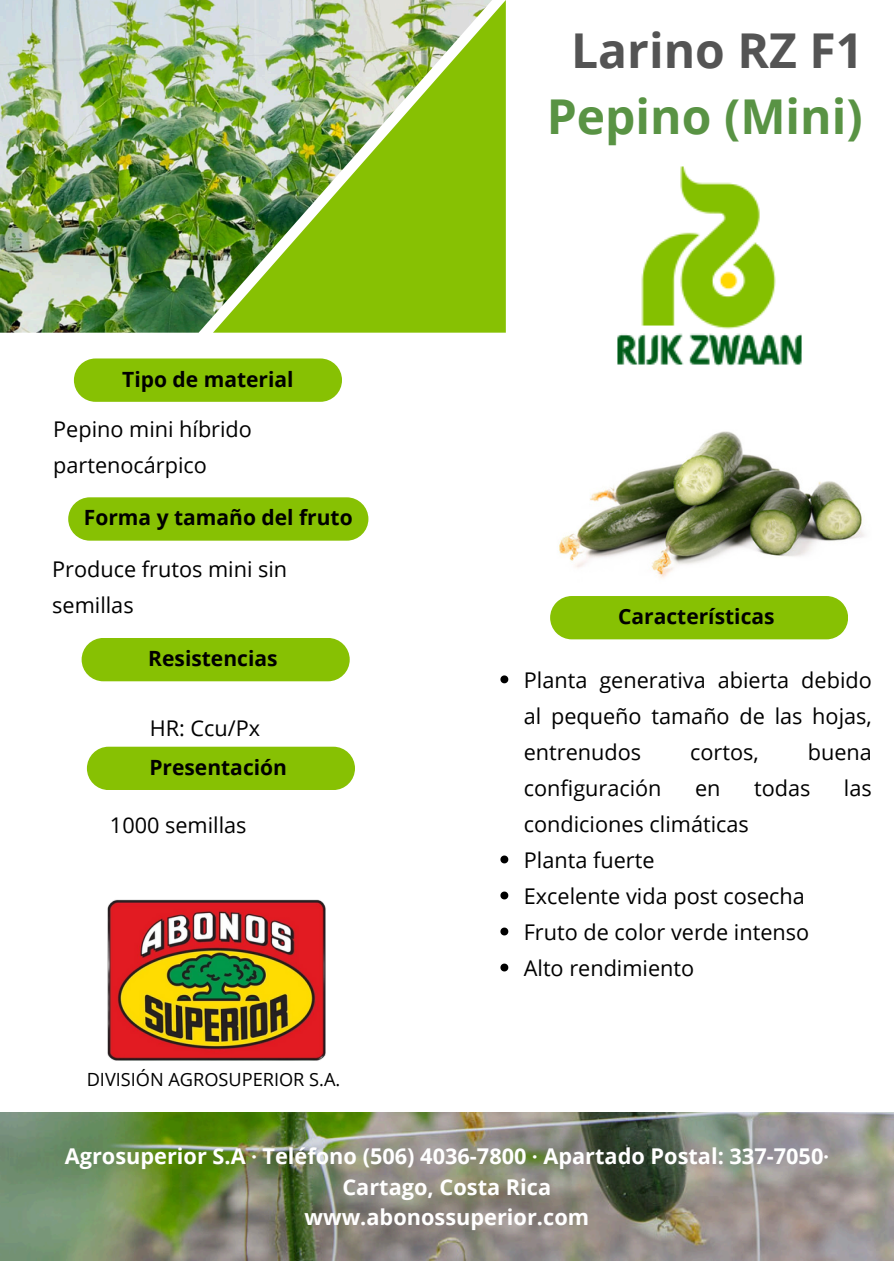
<style>
.page{position:relative;width:894px;height:1264px;background:#fff}
.page>*{position:absolute;margin:0;border:0;box-sizing:border-box;transform-origin:0 0}
.t1{font:700 48px/66.3px "Open Sans";color:#599344;text-align:center}
.t2{font:700 21.75px/30.3px "Open Sans";color:#fff;text-align:center}
.t3{font:21.6px/36px "Open Sans";color:#000}
.t4{font:700 21px "Open Sans";color:#000}
.t5{font:18.15px "Open Sans";color:#000}
.s1{color:#545454}
.s2{font-family:"Liberation Serif"}
</style>
<div class="page">
<img style="left:0;top:1112px;width:893px;height:148px">
<div style="left:82px;top:638px;width:267px;height:43px;background:#87c103;border-radius:22px"></div>
<div style="left:87px;top:746px;width:268px;height:44px;background:#87c103;border-radius:22px"></div>
<img style="left:617px;top:166px;width:185px;height:200px">
<img style="left:559px;top:431px;width:306px;height:147px">
<div style="left:550px;top:596px;width:297px;height:43px;background:#87c103"></div>
<img style="left:0;top:0;width:213px;height:333px">
<img style="left:213px;top:0;width:292px;height:333px">
<img style="left:107px;top:899px;width:219px;height:162px">
<div style="left:74px;top:358px;width:268px;height:44px;background:#87c103;border-radius:22px"></div>
<div style="left:68px;top:497px;width:300px;height:43px;background:#87c103;border-radius:22px"></div>
<svg style="left:500px;top:675px;width:8px;height:8px"></svg>
<svg style="left:500px;top:855px;width:8px;height:8px"></svg>
<svg style="left:500px;top:891px;width:8px;height:8px"></svg>
<svg style="left:500px;top:927px;width:8px;height:8px"></svg>
<svg style="left:500px;top:963px;width:8px;height:8px"></svg>
<h3 class="t4" style="left:122px;top:364px;width:173px">Tipo de material</h3>
<p class="t3" style="left:53px;top:410px;width:200px">Pepino mini híbrido partenocárpico</p>
<h2 class="t4" style="left:84px;top:503px;width:270px">Forma y tamaño del fruto</h2>
<p class="t3" style="left:52px;top:550px;width:236px">Produce frutos mini sin semillas</p>
<p class="t4" style="left:148px;top:643px;width:131px">Resistencias</p>
<h3 class="t3" style="left:150px;top:709px;width:112px">HR: Ccu/Px</h3>
<h1 class="t4" style="left:149px;top:752px;width:139px">Presentación</h1>
<p class="t3" style="left:110px;top:806px;width:138px">1000 semillas</p>
<h2 class="t5" style="left:87px;top:1066px;width:255px">DIVISIÓN AGROSUPERIOR S.A.</h2>
<p class="t1" style="left:546px;top:16px;width:318px"><span class="s1">Larino RZ F1<br></span>Pepino (Mini)</p>
<h2 class="t4" style="left:618px;top:601px;width:158px">Características</h2>
<h2 class="t3" style="left:523px;top:661px;width:349px;text-align:justify">Planta generativa abierta debido al pequeño tamaño de las hojas, entrenudos</h2>
<h2 class="t3" style="left:690px;top:733px;width:70px">cortos,</h2>
<h2 class="t3" style="left:807px;top:733px;width:66px">buena</h2>
<h2 class="t3" style="left:523px;top:769px;width:139px">configuración</h2>
<h2 class="t3" style="left:695px;top:769px;width:27px">en</h2>
<h2 class="t3" style="left:753px;top:769px;width:58px">todas</h2>
<h2 class="t3" style="left:843px;top:769px;width:29px">las</h2>
<h2 class="t3" style="left:523px;top:805px;width:226px">condiciones climáticas</h2>
<h3 class="t3" style="left:523px;top:841px;width:132px">Planta fuerte</h3>
<p class="t3" style="left:523px;top:877px;width:282px">Excelente vida post cosecha</p>
<p class="t3" style="left:523px;top:913px;width:287px">Fruto de color verde intenso</p>
<h2 class="t3" style="left:523px;top:949px;width:172px">Alto rendimiento</h2>
<p class="t2" style="left:65px;top:1140px;width:765px">Agrosuperior S.A <span class="s2">∙</span> Teléfono (506) 4036-7800 <span class="s2">∙</span> Apartado Postal: 337-7050<span class="s2">∙<br></span>Cartago, Costa Rica<br>www.abonossuperior.com</p>
</div>
